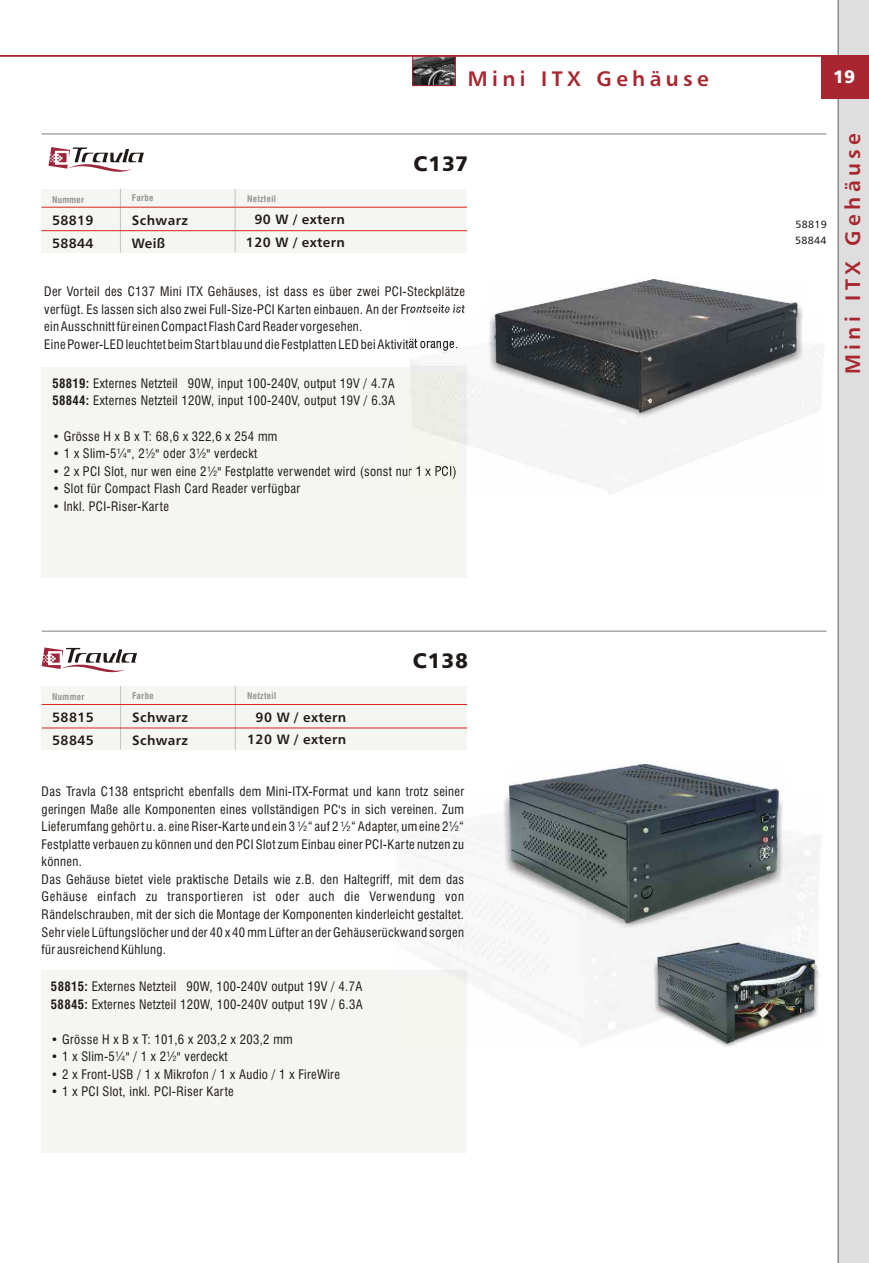
<style>
.page{position:relative;width:869px;height:1263px;background:#fff}
.page>*{position:absolute;margin:0;border:0;box-sizing:border-box;transform-origin:0 0}
.t1{font:700 21px "Humnst 777 BT";letter-spacing:.205em;color:#a82630}
.t2{font:21px "Humnst 777 Blk BT";letter-spacing:.03em;color:#1f1a17}
.t3{font:18px "Humnst 777 Blk BT";color:#fff}
.t4{font:700 13.5px/23px "Humnst 777 BT";letter-spacing:.03em;color:#1f1a17}
.t5{font:12.75px/17.5px "Swis 721 Cn BT";letter-spacing:.025em;color:#1f1a17}
.t6{font:10.5px "Humnst 777 BT";letter-spacing:.03em;color:#1f1a17}
.t7{font:700 9px "Swis 721 Cn BT";letter-spacing:.04em;color:#969494}
.s1{font-weight:700}
</style>
<div class="page">
<hr style="left:41px;top:133px;width:785px;height:2px;background:#aba8a8">
<hr style="left:42px;top:630px;width:784px;height:2px;background:#aba8a8">
<div style="left:41px;top:367px;width:426px;height:210px;background:#f5f5f2"></div>
<div style="left:42px;top:686px;width:425px;height:64px;background:#f5f5f2"></div>
<div style="left:42px;top:970px;width:425px;height:183px;background:#f5f5f2"></div>
<hr style="left:120px;top:686px;width:1px;height:64px;background:#c2c2c2">
<hr style="left:235px;top:686px;width:1px;height:64px;background:#c2c2c2">
<hr style="left:42px;top:704px;width:425px;height:1px;background:#d9261c">
<hr style="left:42px;top:728px;width:425px;height:1px;background:#d9261c">
<div style="left:41px;top:189px;width:426px;height:64px;background:#f5f5f2"></div>
<hr style="left:120px;top:189px;width:1px;height:64px;background:#c2c2c2">
<hr style="left:235px;top:189px;width:1px;height:64px;background:#c2c2c2">
<hr style="left:41px;top:207px;width:426px;height:1px;background:#d9261c">
<hr style="left:41px;top:230px;width:426px;height:1px;background:#d9261c">
<svg style="left:48px;top:147px;width:96px;height:25px"></svg>
<svg style="left:42px;top:647px;width:95px;height:26px"></svg>
<img style="left:653px;top:948px;width:167px;height:99px">
<img style="left:658px;top:942px;width:158px;height:102px">
<img style="left:502px;top:794px;width:284px;height:135px">
<img style="left:509px;top:764px;width:271px;height:159px">
<img style="left:409px;top:311px;width:414px;height:183px">
<img style="left:487px;top:305px;width:317px;height:113px">
<img style="left:493px;top:280px;width:305px;height:133px">
<div style="left:837px;top:0;width:31px;height:1263px;background:#dedede"></div>
<img style="left:414px;top:58px;width:39px;height:26px">
<div style="left:412px;top:56px;width:43px;height:30px;border:1px solid #a82630"></div>
<div style="left:821px;top:56px;width:47px;height:42px;background:#a82630"></div>
<hr style="left:0;top:55px;width:868px;height:2px;background:#a82630">
<h1 class="t1" style="left:468px;top:70px;width:242px">Mini ITX Gehäuse</h1>
<h2 class="t3" style="left:833px;top:69px;width:24px">19</h2>
<h1 class="t2" style="left:413px;top:155px;width:57px">C137</h1>
<p class="t7" style="left:52px;top:196px;width:34px">Nummer</p>
<p class="t7" style="left:132px;top:195px;width:23px">Farbe</p>
<p class="t7" style="left:247px;top:195px;width:30px">Netzteil</p>
<p class="t4" style="left:132px;top:210px;width:58px">Schwarz<br>Weiß</p>
<p class="t4" style="left:246px;top:209px;width:100px;text-align:right">90 W / extern<br>120 W / extern</p>
<p class="t5" style="left:44px;top:284px;width:422px">Der Vorteil des C137 Mini ITX Gehäuses, ist dass es über zwei PCI-Steckplätze verfügt. Es lassen sich also zwei Full-Size-PCI Karten einbauen. An der Frontseite ist ein Ausschnitt für einen Compact Flash Card Reader vorgesehen.<br>Eine Power-LED leuchtet beim Start blau und die Festplatten LED bei Aktivität orange.</p>
<p class="t4" style="left:52px;top:210px;width:43px">58819</p>
<p class="t6" style="left:795px;top:220px;width:33px">58819</p>
<p class="t4" style="left:52px;top:233px;width:43px">58844</p>
<p class="t6" style="left:795px;top:236px;width:33px">58844</p>
<p class="t5" style="left:52px;top:376px;width:344px"><span class="s1">58819:</span> Externes Netzteil 90W, input 100-240V, output 19V / 4.7A<br><span class="s1">58844:</span> Externes Netzteil 120W, input 100-240V, output 19V / 6.3A</p>
<p class="t5" style="left:52px;top:428px;width:226px">• Grösse H x B x T: 68,6 x 322,6 x 254 mm</p>
<p class="t5" style="left:52px;top:446px;width:206px">• 1 x Slim-5¼", 2½" oder 3½" verdeckt</p>
<p class="t5" style="left:52px;top:464px;width:406px">• 2 x PCI Slot, nur wen eine 2½" Festplatte verwendet wird (sonst nur 1 x PCI)</p>
<p class="t5" style="left:52px;top:481px;width:249px">• Slot für Compact Flash Card Reader verfügbar</p>
<p class="t5" style="left:52px;top:499px;width:118px">• Inkl. PCI-Riser-Karte</p>
<h1 class="t1" style="left:844px;top:374px;width:242px;rotate:-90deg">Mini ITX Gehäuse</h1>
<p class="t7" style="left:52px;top:694px;width:34px">Nummer</p>
<p class="t7" style="left:132px;top:692px;width:23px">Farbe</p>
<p class="t7" style="left:247px;top:692px;width:30px">Netzteil</p>
<p class="t4" style="left:132px;top:707px;width:58px">Schwarz<br>Schwarz</p>
<p class="t4" style="left:247px;top:707px;width:100px;text-align:right">90 W / extern<br>120 W / extern</p>
<p class="t4" style="left:52px;top:707px;width:43px">58815<br>58845</p>
<h1 class="t2" style="left:413px;top:652px;width:57px">C138</h1>
<p class="t5" style="left:42px;top:784px;width:424px">Das Travla C138 entspricht ebenfalls dem Mini-ITX-Format und kann trotz seiner geringen Maße alle Komponenten eines vollständigen PC's in sich vereinen. Zum Lieferumfang gehört u. a. eine Riser-Karte und ein 3 ½“ auf 2 ½“ Adapter, um eine 2½“ Festplatte verbauen zu können und den PCI Slot zum Einbau einer PCI-Karte nutzen zu können.<br>Das Gehäuse bietet viele praktische Details wie z.B. den Haltegriff, mit dem das Gehäuse einfach zu transportieren ist oder auch die Verwendung von Rändelschrauben, mit der sich die Montage der Komponenten kinderleicht gestaltet.<br>Sehr viele Lüftungslöcher und der 40 x 40 mm Lüfter an der Gehäuserückwand sorgen für ausreichend Kühlung.</p>
<p class="t5" style="left:51px;top:979px;width:313px"><span class="s1">58815:</span> Externes Netzteil 90W, 100-240V output 19V / 4.7A<br><span class="s1">58845:</span> Externes Netzteil 120W, 100-240V output 19V / 6.3A</p>
<p class="t5" style="left:51px;top:1032px;width:243px">• Grösse H x B x T: 101,6 x 203,2 x 203,2 mm</p>
<p class="t5" style="left:51px;top:1049px;width:178px">• 1 x Slim-5¼" / 1 x 2½" verdeckt</p>
<p class="t5" style="left:51px;top:1067px;width:290px">• 2 x Front-USB / 1 x Mikrofon / 1 x Audio / 1 x FireWire</p>
<p class="t5" style="left:51px;top:1084px;width:184px">• 1 x PCI Slot, inkl. PCI-Riser Karte</p>
</div>
